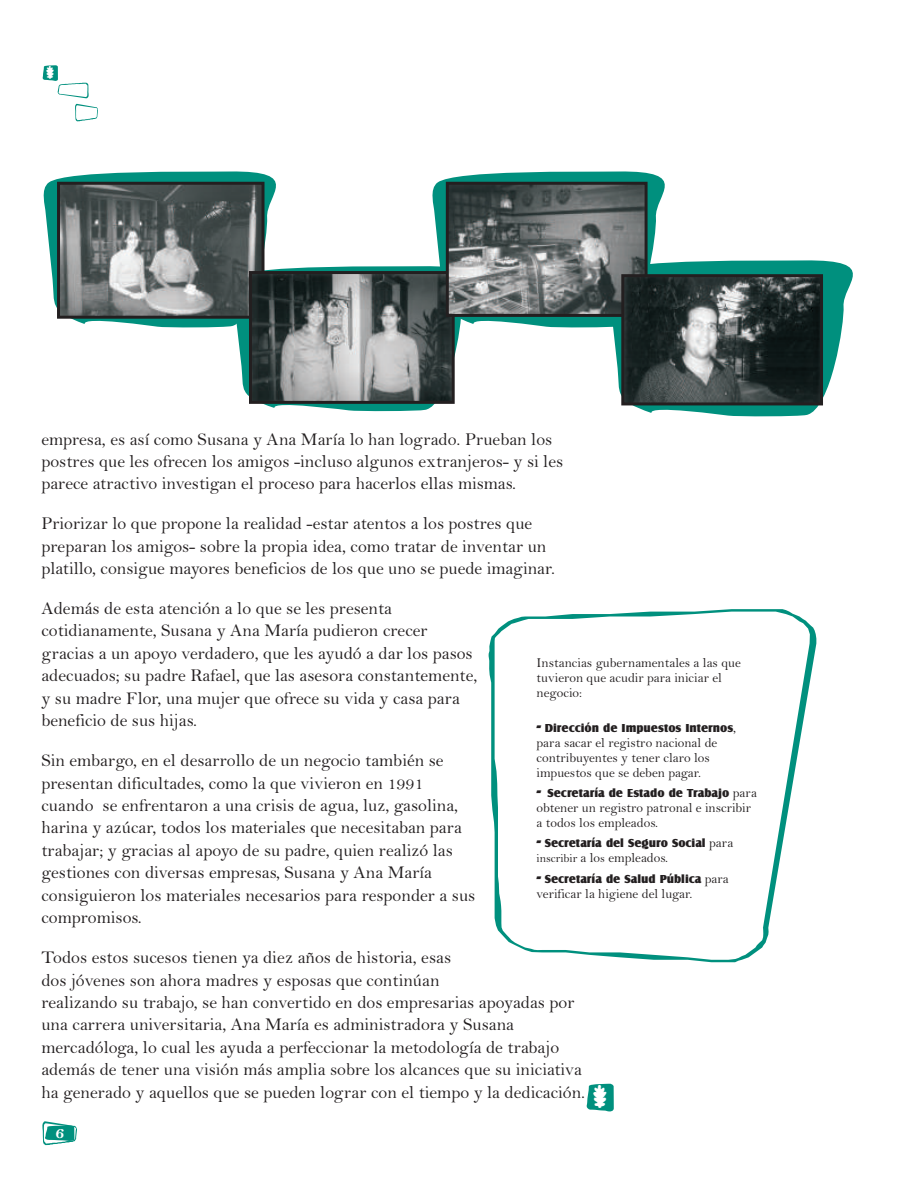
<style>
.page{position:relative;width:918px;height:1188px;background:#fff}
.page>*{position:absolute;margin:0;border:0;box-sizing:border-box;transform-origin:0 0}
.t1{font:18px/22.5px "Bell";color:#231f20}
.t2{font:700 16.8px "Bell";color:#fff}
.t3{font:13.5px/14.9px "Bell";color:#231f20}
.t4{font:12px "Castle T Ult";color:#231f20}
.s1{font-size:18px}
.s2{font-family:"Bell";font-size:13.5px}
.s3{font-size:12px}
</style>
<div class="page">
<svg style="left:42px;top:1121px;width:35px;height:24px"></svg>
<svg style="left:75px;top:104px;width:23px;height:17px"></svg>
<svg style="left:43px;top:171px;width:622px;height:240px"></svg>
<svg style="left:604px;top:259px;width:249px;height:158px;fill:#00907e"></svg>
<img style="left:61px;top:186px;width:200px;height:129px">
<div style="left:57px;top:182px;width:208px;height:137px;border:3px solid #231f20"></div>
<img style="left:253px;top:275px;width:198px;height:125px">
<div style="left:249px;top:271px;width:206px;height:133px;border:3px solid #231f20"></div>
<img style="left:450px;top:186px;width:194px;height:127px">
<div style="left:446px;top:182px;width:202px;height:135px;border:3px solid #231f20"></div>
<img style="left:625px;top:278px;width:194px;height:123px">
<div style="left:621px;top:274px;width:202px;height:131px;border:3px solid #231f20"></div>
<svg style="left:489px;top:609px;width:327px;height:353px"></svg>
<svg style="left:42px;top:65px;width:47px;height:33px"></svg>
<svg style="left:586px;top:1084px;width:28px;height:28px"></svg>
<p class="t1" style="left:41px;top:430px;width:523px">empresa, es así como Susana y Ana María lo han logrado. Prueban los postres que les ofrecen los amigos -incluso algunos extranjeros- y si les parece atractivo investigan el proceso para hacerlos ellas mismas.</p>
<p class="t1" style="left:41px;top:514px;width:515px">Priorizar lo que propone la realidad -estar atentos a los postres que preparan los amigos- sobre la propia idea, como tratar de inventar un platillo, consigue mayores beneficios de los que uno se puede imaginar.</p>
<p class="t1" style="left:41px;top:599px;width:437px">Además de esta atención a lo que se les presenta cotidianamente, Susana y Ana María pudieron crecer gracias a un apoyo verdadero, que les ayudó a dar los pasos adecuados; su padre Rafael, que las asesora constantemente, y su madre Flor, una mujer que ofrece su vida y casa para beneficio de sus hijas.</p>
<p class="t1" style="left:41px;top:751px;width:435px">Sin embargo, en el desarrollo de un negocio también se presentan dificultades, como la que vivieron en 1991 cuando se enfrentaron a una crisis de agua, luz, gasolina, harina y azúcar, todos los materiales que necesitaban para trabajar; y gracias al apoyo de su padre, quien realizó las gestiones con diversas empresas, Susana y Ana María consiguieron los materiales necesarios para responder a sus compromisos.</p>
<p class="t1" style="left:41px;top:948px;width:545px">Todos estos sucesos tienen ya diez años de historia, esas<br>dos jóvenes son ahora madres y esposas que continúan<br>realizando su trabajo, se han convertido en dos empresarias apoyadas por una carrera universitaria, Ana María es administradora y Susana mercadóloga, lo cual les ayuda a perfeccionar la metodología de trabajo además de tener una visión más amplia sobre los alcances que su iniciativa ha generado y aquellos que se pueden lograr con el tiempo y la dedicación.</p>
<p class="t3" style="left:537px;top:657px;width:206px">Instancias gubernamentales a las que tuvieron que acudir para iniciar el negocio:</p>
<p class="t4" style="left:537px;top:722px;width:201px"><span class="s1">-</span> Dirección de Impuestos Internos<span class="s2">,</span></p>
<p class="t3" style="left:537px;top:737px;width:182px">para sacar el registro nacional de contribuyentes y tener claro los impuestos que se deben pagar.</p>
<p class="t4" style="left:537px;top:787px;width:222px"><span class="s1">-</span> Secretaría de Estado de Trabajo <span class="s2">para</span></p>
<p class="t3" style="left:537px;top:802px;width:216px">obtener un registro patronal e inscribir a todos los empleados.</p>
<p class="t4" style="left:537px;top:837px;width:198px"><span class="s1">-</span> Secretaría del Seguro Social <span class="s2">para</span></p>
<p class="t3" style="left:537px;top:852px;width:133px"><span class="s3">inscribir</span> a lo<span class="s3">s</span> empleados.</p>
<p class="t4" style="left:537px;top:873px;width:194px"><span class="s1">-</span> Secretaría de Salud Pública <span class="s2">para</span></p>
<p class="t3" style="left:537px;top:887px;width:158px">verificar la higiene del lugar.</p>
<p class="t2" style="left:56px;top:1126px;width:10px">6</p>
</div>
